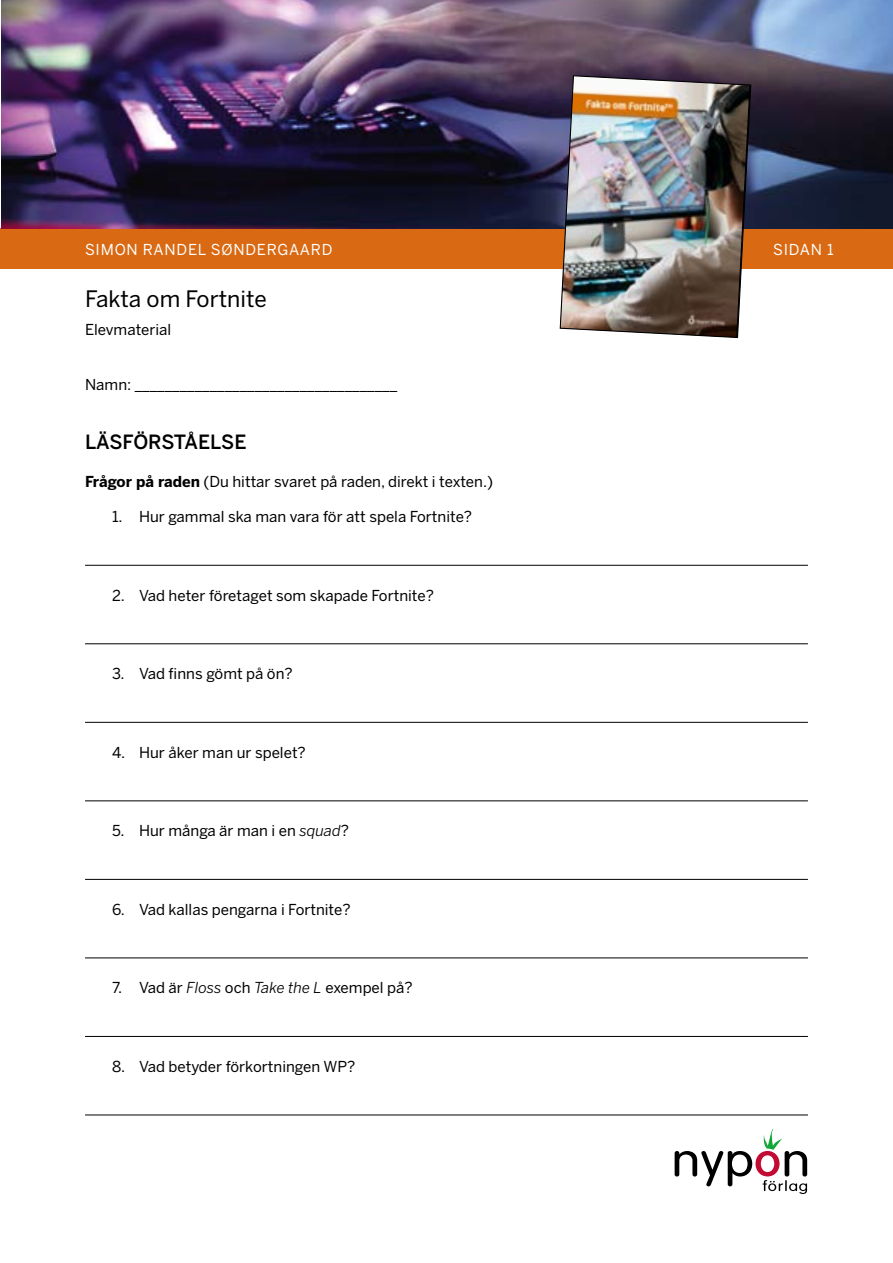
<style>
.page{position:relative;width:893px;height:1263px;background:#fff}
.page>*{position:absolute;margin:0;border:0;box-sizing:border-box;transform-origin:0 0}
.t1{font:22.5px "Benton Sans";color:#000}
.t2{font:500 19.5px "Benton Sans";letter-spacing:-.005em;color:#000}
.t3{font:15px "Benton Sans";color:#000}
.t4{font:15px "Benton Sans";letter-spacing:.05em;color:#fff}
.s1{font-weight:700}
.s2{font-style:italic}
</style>
<div class="page">
<div style="left:0;top:229px;width:893px;height:40px;background:#d96913"></div>
<img style="left:1px;top:0;width:892px;height:229px">
<img style="left:559px;top:75px;width:193px;height:264px">
<svg style="left:675px;top:1128px;width:132px;height:66px"></svg>
<hr style="left:85px;top:565px;width:723px;height:1px;background:#000">
<hr style="left:85px;top:643px;width:723px;height:1px;background:#000">
<hr style="left:85px;top:722px;width:723px;height:1px;background:#000">
<hr style="left:85px;top:800px;width:723px;height:1px;background:#000">
<hr style="left:85px;top:879px;width:723px;height:1px;background:#000">
<hr style="left:85px;top:957px;width:723px;height:1px;background:#000">
<hr style="left:85px;top:1036px;width:723px;height:1px;background:#000">
<hr style="left:85px;top:1114px;width:723px;height:1px;background:#000">
<p class="t4" style="left:85px;top:240px;width:249px">SIMON RANDEL SØNDERGAARD</p>
<p class="t4" style="left:773px;top:241px;width:62px">SIDAN 1</p>
<h1 class="t1" style="left:85px;top:285px;width:183px">Fakta om Fortnite</h1>
<p class="t3" style="left:85px;top:320px;width:88px">Elevmaterial</p>
<p class="t3" style="left:85px;top:376px;width:314px">Namn: ___________________________________</p>
<h2 class="t2" style="left:85px;top:430px;width:163px">LÄSFÖRSTÅELSE</h2>
<p class="t3" style="left:85px;top:473px;width:410px"><span class="s1">Frågor på raden</span> (Du hittar svaret på raden, direkt i texten.)</p>
<p class="t3" style="left:112px;top:508px;width:362px">1. Hur gammal ska man vara för att spela Fortnite?</p>
<p class="t3" style="left:112px;top:586px;width:323px">2. Vad heter företaget som skapade Fortnite?</p>
<p class="t3" style="left:112px;top:665px;width:182px">3. Vad finns gömt på ön?</p>
<p class="t3" style="left:112px;top:743px;width:195px">4. Hur åker man ur spelet?</p>
<p class="t3" style="left:112px;top:822px;width:239px">5. Hur många är man i en <span class="s2">squad</span>?</p>
<p class="t3" style="left:112px;top:900px;width:240px">6. Vad kallas pengarna i Fortnite?</p>
<p class="t3" style="left:112px;top:979px;width:302px">7. Vad är <span class="s2">Floss</span> och <span class="s2">Take the L</span> exempel på?</p>
<p class="t3" style="left:112px;top:1057px;width:245px">8. Vad betyder förkortningen WP?</p>
</div>
